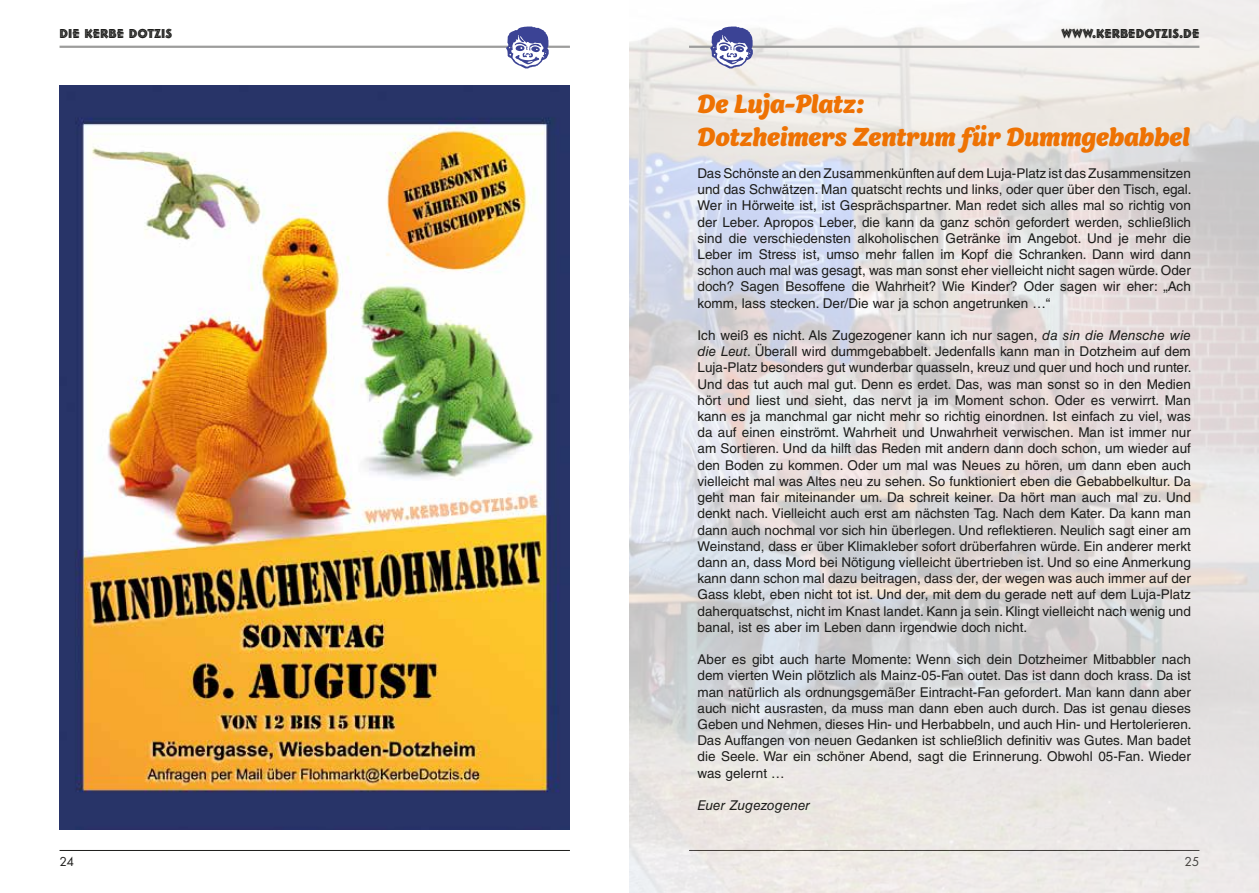
<style>
.page{position:relative;width:1259px;height:893px;background:#fff}
.page>*{position:absolute;margin:0;border:0;box-sizing:border-box;transform-origin:0 0}
.t1{font:italic 900 27px/32.4px "Capucine Basic";letter-spacing:-.01em;color:#ee7203}
.t2{font:13.5px/16.2px "Helvetica LT Std";color:#1d1d1b;text-align:justify}
.t3{font:13.5px "Follies Std";color:#1d1d1b}
.t4{font:italic 13.5px "Helvetica LT Std";color:#1d1d1b}
.t5{font:13.5px "Futura PT";color:#1d1d1b}
.s1{font-style:italic}
</style>
<div class="page">
<hr style="left:60px;top:46px;width:510px;height:2px;background:#9d9d9c">
<hr style="left:60px;top:850px;width:510px;height:1px;background:#1d1d1b">
<svg style="left:506px;top:27px;width:42px;height:41px"></svg>
<img style="left:629px;top:0;width:630px;height:893px">
<hr style="left:689px;top:46px;width:510px;height:2px;background:#9d9d9c">
<svg style="left:710px;top:27px;width:43px;height:41px"></svg>
<img style="left:60px;top:85px;width:510px;height:744px">
<p class="t3" style="left:60px;top:25px;width:114px">DIE KERBE DOTZIS</p>
<p class="t3" style="left:1061px;top:25px;width:139px">WWW.KERBEDOTZIS.DE</p>
<h1 class="t1" style="left:697px;top:89px;width:494px">De Luja-Platz:<br>Dotzheimers Zentrum für Dummgebabbel</h1>
<p class="t2" style="left:697px;top:165px;width:495px">Das Schönste an den Zusammenkünften auf dem Luja-Platz ist das Zusammensitzen und das Schwätzen. Man quatscht rechts und links, oder quer über den Tisch, egal.<br>Wer in Hörweite ist, ist Gesprächspartner. Man redet sich alles mal so richtig von der Leber. Apropos Leber, die kann da ganz schön gefordert werden, schließlich sind die verschiedensten alkoholischen Getränke im Angebot. Und je mehr die Leber im Stress ist, umso mehr fallen im Kopf die Schranken. Dann wird dann schon auch mal was gesagt, was man sonst eher vielleicht nicht sagen würde. Oder doch? Sagen Besoffene die Wahrheit? Wie Kinder? Oder sagen wir eher: „Ach komm, lass stecken. Der/Die war ja schon angetrunken …“</p>
<p class="t2" style="left:697px;top:327px;width:496px">Ich weiß es nicht. Als Zugezogener kann ich nur sagen, <span class="s1">da sin die Mensche wie die Leut</span>. Überall wird dummgebabbelt. Jedenfalls kann man in Dotzheim auf dem Luja-Platz besonders gut wunderbar quasseln, kreuz und quer und hoch und runter.<br>Und das tut auch mal gut. Denn es erdet. Das, was man sonst so in den Medien hört und liest und sieht, das nervt ja im Moment schon. Oder es verwirrt. Man kann es ja manchmal gar nicht mehr so richtig einordnen. Ist einfach zu viel, was da auf einen einströmt. Wahrheit und Unwahrheit verwischen. Man ist immer nur am Sortieren. Und da hilft das Reden mit andern dann doch schon, um wieder auf den Boden zu kommen. Oder um mal was Neues zu hören, um dann eben auch vielleicht mal was Altes neu zu sehen. So funktioniert eben die Gebabbelkultur. Da geht man fair miteinander um. Da schreit keiner. Da hört man auch mal zu. Und denkt nach. Vielleicht auch erst am nächsten Tag. Nach dem Kater. Da kann man dann auch nochmal vor sich hin überlegen. Und reflektieren. Neulich sagt einer am Weinstand, dass er über Klimakleber sofort drüberfahren würde. Ein anderer merkt dann an, dass Mord bei Nötigung vielleicht übertrieben ist. Und so eine Anmerkung kann dann schon mal dazu beitragen, dass der, der wegen was auch immer auf der Gass klebt, eben nicht tot ist. Und der, mit dem du gerade nett auf dem Luja-Platz daherquatschst, nicht im Knast landet. Kann ja sein. Klingt vielleicht nach wenig und banal, ist es aber im Leben dann irgendwie doch nicht.</p>
<p class="t2" style="left:697px;top:651px;width:496px">Aber es gibt auch harte Momente: Wenn sich dein Dotzheimer Mitbabbler nach dem vierten Wein plötzlich als Mainz-05-Fan outet. Das ist dann doch krass. Da ist man natürlich als ordnungsgemäßer Eintracht-Fan gefordert. Man kann dann aber auch nicht ausrasten, da muss man dann eben auch durch. Das ist genau dieses Geben und Nehmen, dieses Hin- und Herbabbeln, und auch Hin- und Hertolerieren.<br>Das Auffangen von neuen Gedanken ist schließlich definitiv was Gutes. Man badet die Seele. War ein schöner Abend, sagt die Erinnerung. Obwohl 05-Fan. Wieder was gelernt …</p>
<p class="t4" style="left:697px;top:797px;width:114px">Euer Zugezogener</p>
<p class="t5" style="left:60px;top:854px;width:16px">24</p>
<p class="t5" style="left:1184px;top:854px;width:16px">25</p>
</div>
